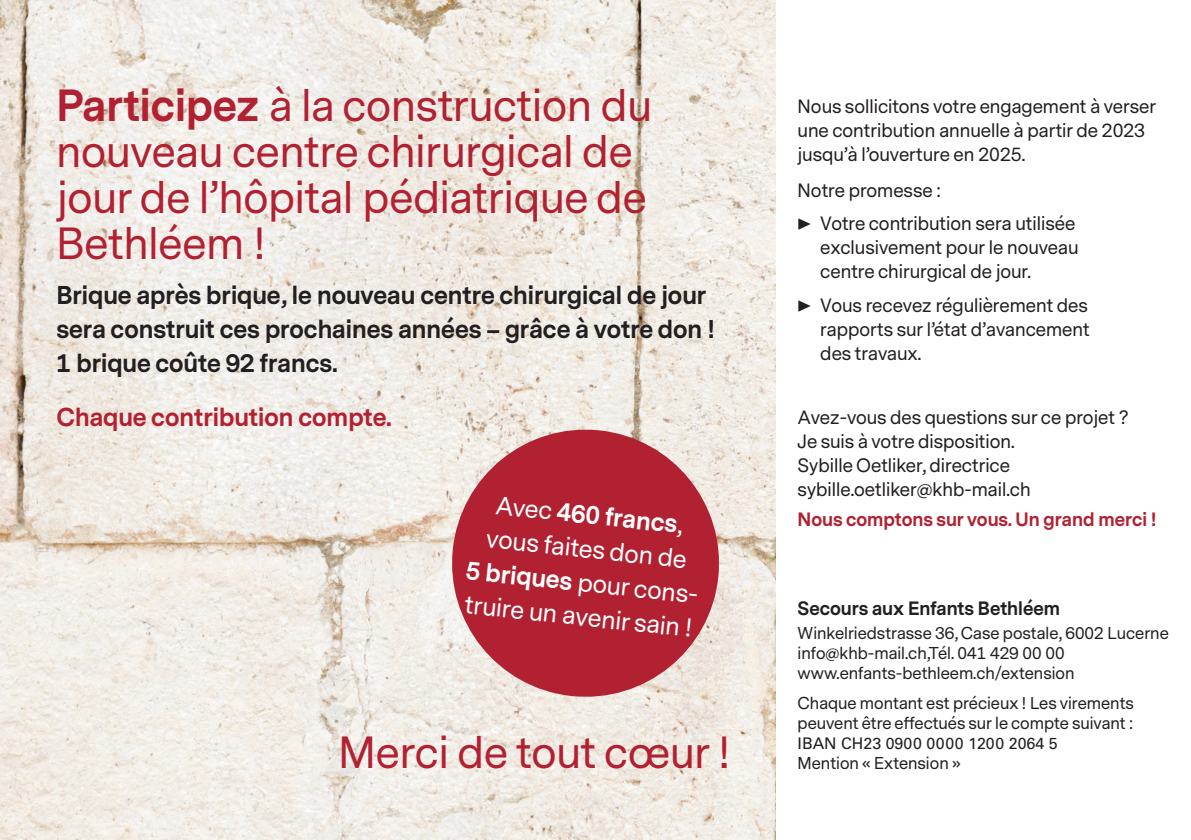
<style>
.page{position:relative;width:1191px;height:840px;background:#fff}
.page>*{position:absolute;margin:0;border:0;box-sizing:border-box;transform-origin:0 0}
.Lauftext{font:42px/46px "Messina Sans";color:#b12131}
.Lauftext-2{font:700 24px/34px "Messina Sans";color:#231f20}
.Lauftext-3{font:24px/34px "Messina Sans";color:#fff;text-align:center}
.Lauftext-4{font:700 24px "Messina Sans";color:#b12131}
.Lauftext-5{font:18px/24px "Messina Sans";color:#231f20}
.Lauftext-6{font:700 18px "Messina Sans";color:#b12131}
.Lauftext-7{font:700 18px "Messina Sans";color:#231f20}
.Lauftext-8{font:16px/20px "Messina Sans";color:#231f20}
.Lauftext-9{font:16px/20px "Univers LT Std";color:#231f20}
.s1{font-weight:700}
.s2{font-family:"Acumin Pro";font-size:20px}
.s3{font-family:"Messina Sans"}
</style>
<div class="page">
<img style="left:0;top:0;width:775px;height:839px">
<svg style="left:445px;top:422px;width:281px;height:281px;background:#c25a63"></svg>
<p class="Lauftext" style="left:56px;top:84px;width:596px"><span class="s1">Participez</span> à la construction du nouveau centre chirurgical de jour de l’hôpital pédiatrique de<br>Bethléem !</p>
<p class="Lauftext-2" style="left:56px;top:279px;width:659px">Brique après brique, le nouveau centre chirurgical de jour sera construit ces prochaines années – grâce à votre don !<br>1 brique coûte 92 francs.</p>
<p class="Lauftext-4" style="left:56px;top:399px;width:336px">Chaque contribution compte.</p>
<p class="Lauftext-3" style="left:475px;top:486px;width:237px;rotate:6deg">Avec <span class="s1">460 francs</span>, vous faites don de<br><span class="s1">5 briques</span> pour cons&shy;truire un avenir sain !</p>
<p class="Lauftext" style="left:338px;top:730px;width:393px">Merci de tout cœur !</p>
<p class="Lauftext-5" style="left:797px;top:95px;width:360px">Nous sollicitons votre engagement à verser une contribution annuelle à partir de 2023 jusqu’à l’ouverture en 2025.</p>
<p class="Lauftext-5" style="left:797px;top:178px;width:145px">Notre promesse :</p>
<p class="Lauftext-5" style="left:820px;top:212px;width:260px;text-indent:-23px"><span class="s2">▶</span> Votre contribution sera utilisée exclusivement pour le nouveau centre chirurgical de jour.</p>
<p class="Lauftext-5" style="left:820px;top:294px;width:271px;text-align:justify;text-indent:-23px"><span class="s2">▶</span> Vous recevez régulièrement des rapports sur l’état d’avancement des travaux.</p>
<p class="Lauftext-5" style="left:797px;top:405px;width:333px">Avez-vous des questions sur ce projet ?<br>Je suis à votre disposition.<br>Sybille Oetliker, directrice sybille.oetliker@khb-mail.ch</p>
<p class="Lauftext-6" style="left:797px;top:506px;width:360px">Nous comptons sur vous. Un grand merci !</p>
<p class="Lauftext-7" style="left:797px;top:595px;width:264px">Secours aux Enfants Bethléem</p>
<p class="Lauftext-8" style="left:797px;top:623px;width:373px">Winkelriedstrasse 36, Case postale, 6002 Lucerne info@khb-mail.ch,Tél. 041 429 00 00</p>
<p class="Lauftext-8" style="left:797px;top:663px;width:278px">www.enfants-bethleem.ch/extension</p>
<p class="Lauftext-8" style="left:797px;top:693px;width:338px">Chaque montant est précieux ! Les virements peuvent être effectués sur le compte suivant :</p>
<p class="Lauftext-9" style="left:797px;top:732px;width:262px">IBAN CH23 0900 0000 1200 2064 5<br><span class="s3">Mention « Extension »</span></p>
</div>
